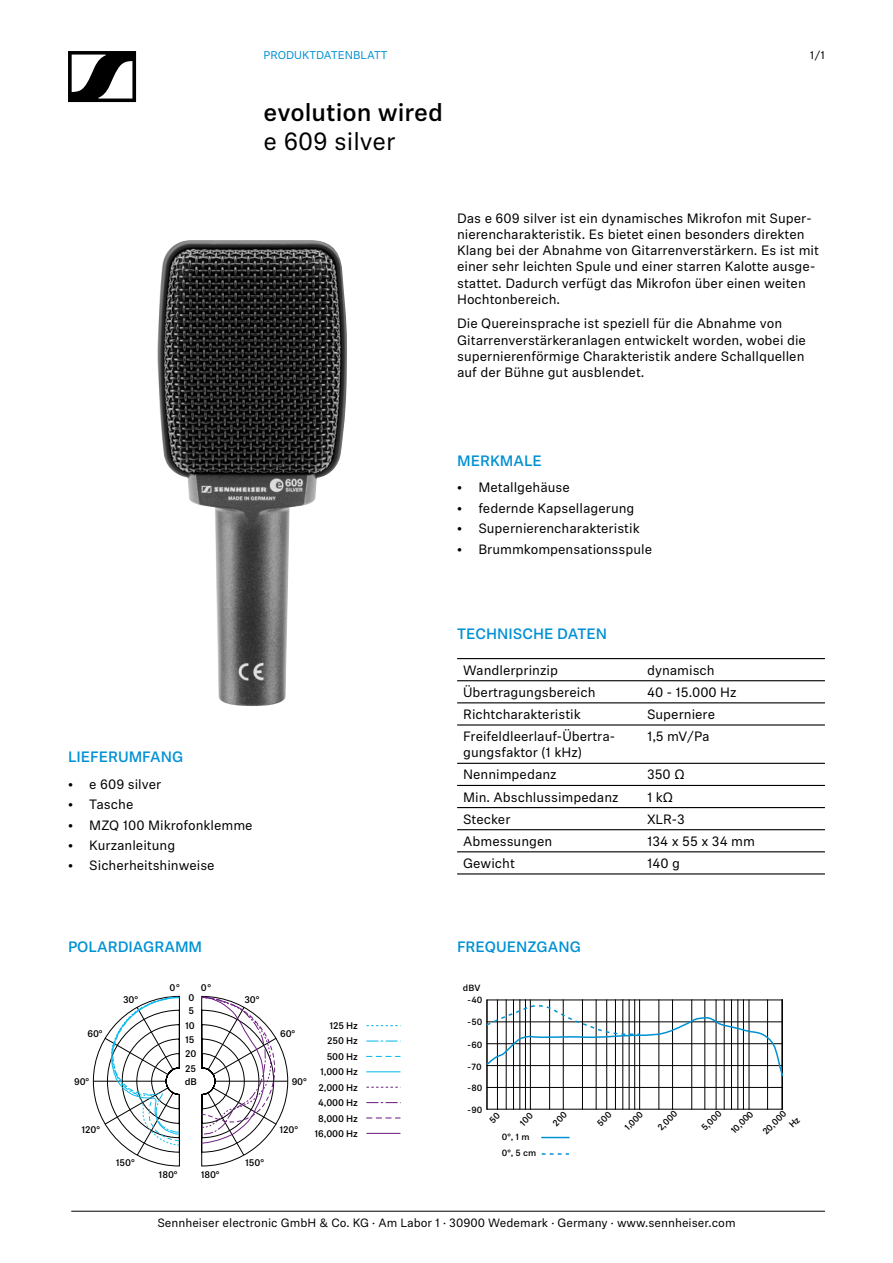
<style>
.page{position:relative;width:893px;height:1263px;background:#fff}
.page>*{position:absolute;margin:0;border:0;box-sizing:border-box;transform-origin:0 0}
.t1{font:500 24.75px "Sennheiser Neue";color:#000}
.t2{font:24.75px "Sennheiser Neue";color:#000}
.t3{font:500 15px "Sennheiser Neue";color:#0091d4}
.t4{font:13.5px/16.2px "Sennheiser Neue";color:#000}
.t5{font:12px "Sennheiser Neue";color:#000}
.t6{font:11.25px "Sennheiser Neue";color:#0091d4}
.t7{font:11.25px "Sennheiser Neue";color:#000}
.t8{font:500 9.6px/15.3px "Sennheiser Neue";letter-spacing:-.01em;color:#000}
.t9{font:500 9px/13.8px "Sennheiser Neue";color:#000}
</style>
<div class="page">
<svg style="left:68px;top:51px;width:68px;height:51px"></svg>
<hr style="left:71px;top:1211px;width:754px;height:1px;background:#000">
<img style="left:157px;top:240px;width:190px;height:466px">
<hr style="left:457px;top:658px;width:184px;height:1px;background:#000">
<hr style="left:641px;top:658px;width:184px;height:1px;background:#000">
<hr style="left:457px;top:680px;width:184px;height:1px;background:#000">
<hr style="left:641px;top:680px;width:184px;height:1px;background:#000">
<hr style="left:457px;top:702px;width:184px;height:1px;background:#000">
<hr style="left:641px;top:702px;width:184px;height:1px;background:#000">
<hr style="left:457px;top:724px;width:184px;height:1px;background:#000">
<hr style="left:641px;top:724px;width:184px;height:1px;background:#000">
<hr style="left:457px;top:763px;width:184px;height:1px;background:#000">
<hr style="left:641px;top:763px;width:184px;height:1px;background:#000">
<hr style="left:457px;top:785px;width:184px;height:1px;background:#000">
<hr style="left:641px;top:785px;width:184px;height:1px;background:#000">
<hr style="left:457px;top:807px;width:184px;height:1px;background:#000">
<hr style="left:641px;top:807px;width:184px;height:1px;background:#000">
<hr style="left:457px;top:829px;width:184px;height:1px;background:#000">
<hr style="left:641px;top:829px;width:184px;height:1px;background:#000">
<hr style="left:457px;top:851px;width:184px;height:1px;background:#000">
<hr style="left:641px;top:851px;width:184px;height:1px;background:#000">
<hr style="left:457px;top:873px;width:184px;height:1px;background:#000">
<hr style="left:641px;top:873px;width:184px;height:1px;background:#000">
<svg style="left:367px;top:1087px;width:31px;height:1px"></svg>
<svg style="left:366px;top:1102px;width:35px;height:1px"></svg>
<svg style="left:366px;top:1117px;width:34px;height:1px"></svg>
<hr style="left:366px;top:1133px;width:34px;height:1px;background:#6f2082">
<svg style="left:366px;top:1025px;width:32px;height:1px"></svg>
<svg style="left:366px;top:1040px;width:32px;height:1px"></svg>
<svg style="left:366px;top:1056px;width:34px;height:1px"></svg>
<hr style="left:366px;top:1071px;width:34px;height:1px;background:#0abaee">
<svg style="left:93px;top:996px;width:87px;height:170px"></svg>
<svg style="left:201px;top:996px;width:87px;height:170px"></svg>
<hr style="left:506px;top:1000px;width:1px;height:109px;background:#000">
<hr style="left:513px;top:1000px;width:1px;height:109px;background:#000">
<hr style="left:520px;top:1000px;width:1px;height:109px;background:#000">
<hr style="left:525px;top:1000px;width:1px;height:109px;background:#000">
<hr style="left:549px;top:1000px;width:1px;height:109px;background:#000">
<hr style="left:582px;top:1000px;width:1px;height:109px;background:#000">
<hr style="left:596px;top:1000px;width:1px;height:109px;background:#000">
<hr style="left:615px;top:1000px;width:1px;height:109px;background:#000">
<hr style="left:622px;top:1000px;width:1px;height:109px;background:#000">
<hr style="left:629px;top:1000px;width:1px;height:109px;background:#000">
<hr style="left:634px;top:1000px;width:1px;height:109px;background:#000">
<hr style="left:659px;top:1000px;width:1px;height:109px;background:#000">
<hr style="left:691px;top:1000px;width:1px;height:109px;background:#000">
<hr style="left:704px;top:1000px;width:1px;height:109px;background:#000">
<hr style="left:724px;top:1000px;width:1px;height:109px;background:#000">
<hr style="left:731px;top:1000px;width:1px;height:109px;background:#000">
<hr style="left:738px;top:1000px;width:1px;height:109px;background:#000">
<hr style="left:743px;top:1000px;width:1px;height:109px;background:#000">
<hr style="left:767px;top:1000px;width:1px;height:109px;background:#000">
<hr style="left:487px;top:1000px;width:1px;height:109px;background:#000">
<hr style="left:497px;top:1000px;width:1px;height:109px;background:#000">
<hr style="left:530px;top:1000px;width:1px;height:109px;background:#000">
<hr style="left:563px;top:1000px;width:1px;height:109px;background:#000">
<hr style="left:606px;top:1000px;width:1px;height:109px;background:#000">
<hr style="left:639px;top:1000px;width:1px;height:109px;background:#000">
<hr style="left:672px;top:1000px;width:1px;height:109px;background:#000">
<hr style="left:716px;top:1000px;width:1px;height:109px;background:#000">
<hr style="left:749px;top:1000px;width:1px;height:109px;background:#000">
<hr style="left:782px;top:1000px;width:1px;height:109px;background:#000">
<hr style="left:487px;top:1000px;width:295px;height:1px;background:#000">
<hr style="left:487px;top:1087px;width:295px;height:1px;background:#000">
<hr style="left:487px;top:1109px;width:296px;height:1px;background:#000">
<svg style="left:486px;top:1005px;width:298px;height:73px"></svg>
<svg style="left:542px;top:1137px;width:27px;height:1px"></svg>
<svg style="left:542px;top:1153px;width:27px;height:2px"></svg>
<p class="t6" style="left:264px;top:48px;width:125px">PRODUKTDATENBLATT</p>
<h1 class="t1" style="left:264px;top:95px;width:181px">evolution wired</h1>
<h1 class="t2" style="left:264px;top:125px;width:134px">e 609 silver</h1>
<p class="t7" style="left:810px;top:48px;width:17px">1/1</p>
<p class="t4" style="left:457px;top:209px;width:363px">Das e 609 silver ist ein dynamisches Mikrofon mit Super&shy;nierencharakteristik. Es bietet einen besonders direkten Klang bei der Abnahme von Gitarrenverstärkern. Es ist mit einer sehr leichten Spule und einer starren Kalotte ausge&shy;stattet. Dadurch verfügt das Mikrofon über einen weiten Hochtonbereich.</p>
<p class="t4" style="left:457px;top:315px;width:350px">Die Quereinsprache ist speziell für die Abnahme von Gitarrenverstärkeranlagen entwickelt worden, wobei die supernierenförmige Charakteristik andere Schallquellen auf der Bühne gut ausblendet.</p>
<p class="t3" style="left:68px;top:746px;width:117px">LIEFERUMFANG</p>
<p class="t4" style="left:68px;top:775px;width:95px">• e 609 silver</p>
<p class="t4" style="left:68px;top:796px;width:67px">• Tasche</p>
<p class="t4" style="left:68px;top:816px;width:186px">• MZQ 100 Mikrofonklemme</p>
<p class="t4" style="left:68px;top:836px;width:109px">• Kurzanleitung</p>
<p class="t4" style="left:68px;top:857px;width:148px">• Sicherheitshinweise</p>
<p class="t3" style="left:457px;top:450px;width:86px">MERKMALE</p>
<p class="t4" style="left:457px;top:479px;width:114px">• Metallgehäuse</p>
<p class="t4" style="left:457px;top:499px;width:179px">• federnde Kapsellagerung</p>
<p class="t4" style="left:457px;top:520px;width:184px">• Supernierencharakteristik</p>
<p class="t4" style="left:457px;top:540px;width:197px">• Brummkompensationsspule</p>
<p class="t3" style="left:457px;top:623px;width:151px">TECHNISCHE DATEN</p>
<p class="t4" style="left:463px;top:661px;width:96px">Wandlerprinzip</p>
<p class="t4" style="left:647px;top:661px;width:69px">dynamisch</p>
<p class="t4" style="left:463px;top:683px;width:134px">Übertragungsbereich</p>
<p class="t4" style="left:647px;top:683px;width:91px">40 - 15.000 Hz</p>
<p class="t4" style="left:463px;top:705px;width:119px">Richtcharakteristik</p>
<p class="t4" style="left:647px;top:705px;width:70px">Superniere</p>
<p class="t4" style="left:463px;top:728px;width:153px">Freifeldleerlauf-Übertra&shy;gungsfaktor (1 kHz)</p>
<p class="t4" style="left:647px;top:728px;width:64px">1,5 mV/Pa</p>
<p class="t4" style="left:463px;top:766px;width:95px">Nennimpedanz</p>
<p class="t4" style="left:647px;top:766px;width:39px">350 Ω</p>
<p class="t4" style="left:463px;top:788px;width:157px">Min. Abschlussimpedanz</p>
<p class="t4" style="left:647px;top:788px;width:28px">1 kΩ</p>
<p class="t4" style="left:463px;top:810px;width:49px">Stecker</p>
<p class="t4" style="left:647px;top:810px;width:39px">XLR-3</p>
<p class="t4" style="left:463px;top:832px;width:91px">Abmessungen</p>
<p class="t4" style="left:647px;top:832px;width:109px">134 x 55 x 34 mm</p>
<p class="t4" style="left:463px;top:854px;width:53px">Gewicht</p>
<p class="t4" style="left:647px;top:854px;width:34px">140 g</p>
<p class="t3" style="left:68px;top:937px;width:136px">POLARDIAGRAMM</p>
<p class="t3" style="left:457px;top:937px;width:125px">FREQUENZGANG</p>
<p class="t8" style="left:170px;top:980px;width:12px">0°</p>
<p class="t8" style="left:201px;top:980px;width:12px">0°</p>
<p class="t9" style="left:463px;top:980px;width:19px">dBV</p>
<p class="t8" style="left:87px;top:1026px;width:17px">60°</p>
<p class="t8" style="left:74px;top:1073px;width:17px">90°</p>
<p class="t8" style="left:82px;top:1121px;width:20px">120°</p>
<p class="t8" style="left:123px;top:992px;width:17px">30°</p>
<p class="t8" style="left:188px;top:990px;width:7px;line-height:13.2px">0<br>5</p>
<p class="t8" style="left:185px;top:1017px;width:13px;line-height:14.4px">10<br>15<br>20<br>25</p>
<p class="t8" style="left:185px;top:1073px;width:14px">dB</p>
<p class="t8" style="left:244px;top:992px;width:17px">30°</p>
<p class="t8" style="left:280px;top:1026px;width:17px">60°</p>
<p class="t8" style="left:292px;top:1073px;width:17px">90°</p>
<p class="t8" style="left:279px;top:1121px;width:20px">120°</p>
<p class="t8" style="left:320px;top:1018px;width:39px;text-align:right">125 Hz<br>250 Hz<br>500 Hz<br>1,000 Hz</p>
<p class="t8" style="left:314px;top:1079px;width:45px;text-align:center">2,000 Hz<br>4,000 Hz<br>8,000 Hz<br>16,000 Hz</p>
<p class="t8" style="left:116px;top:1155px;width:20px">150°</p>
<p class="t8" style="left:245px;top:1155px;width:20px">150°</p>
<p class="t9" style="left:468px;top:992px;width:16px">-40</p>
<p class="t9" style="left:468px;top:1014px;width:16px">-50</p>
<p class="t9" style="left:468px;top:1037px;width:16px">-60</p>
<p class="t9" style="left:468px;top:1059px;width:15px">-70</p>
<p class="t9" style="left:468px;top:1080px;width:16px">-80</p>
<p class="t9" style="left:468px;top:1102px;width:16px">-90</p>
<p class="t9" style="left:502px;top:1128px;width:36px;line-height:16.4px">0°, 1 m<br>0°, 5 cm</p>
<p class="t9" style="left:621px;top:1123px;width:24px;rotate:-45deg">1,000</p>
<p class="t9" style="left:654px;top:1124px;width:25px;rotate:-45deg">2,000</p>
<p class="t9" style="left:698px;top:1124px;width:26px;rotate:-45deg">5,000</p>
<p class="t9" style="left:727px;top:1127px;width:29px;rotate:-45deg">10,000</p>
<p class="t9" style="left:776px;top:1111px;width:13px;text-indent:-24px;rotate:-45deg">20,000<br>Hz</p>
<p class="t8" style="left:159px;top:1166px;width:20px">180°</p>
<p class="t8" style="left:201px;top:1166px;width:20px">180°</p>
<p class="t5" style="left:157px;top:1215px;width:580px">Sennheiser electronic GmbH &amp; Co. KG · Am Labor 1 · 30900 Wedemark · Germany · www.sennheiser.com</p>
</div>
